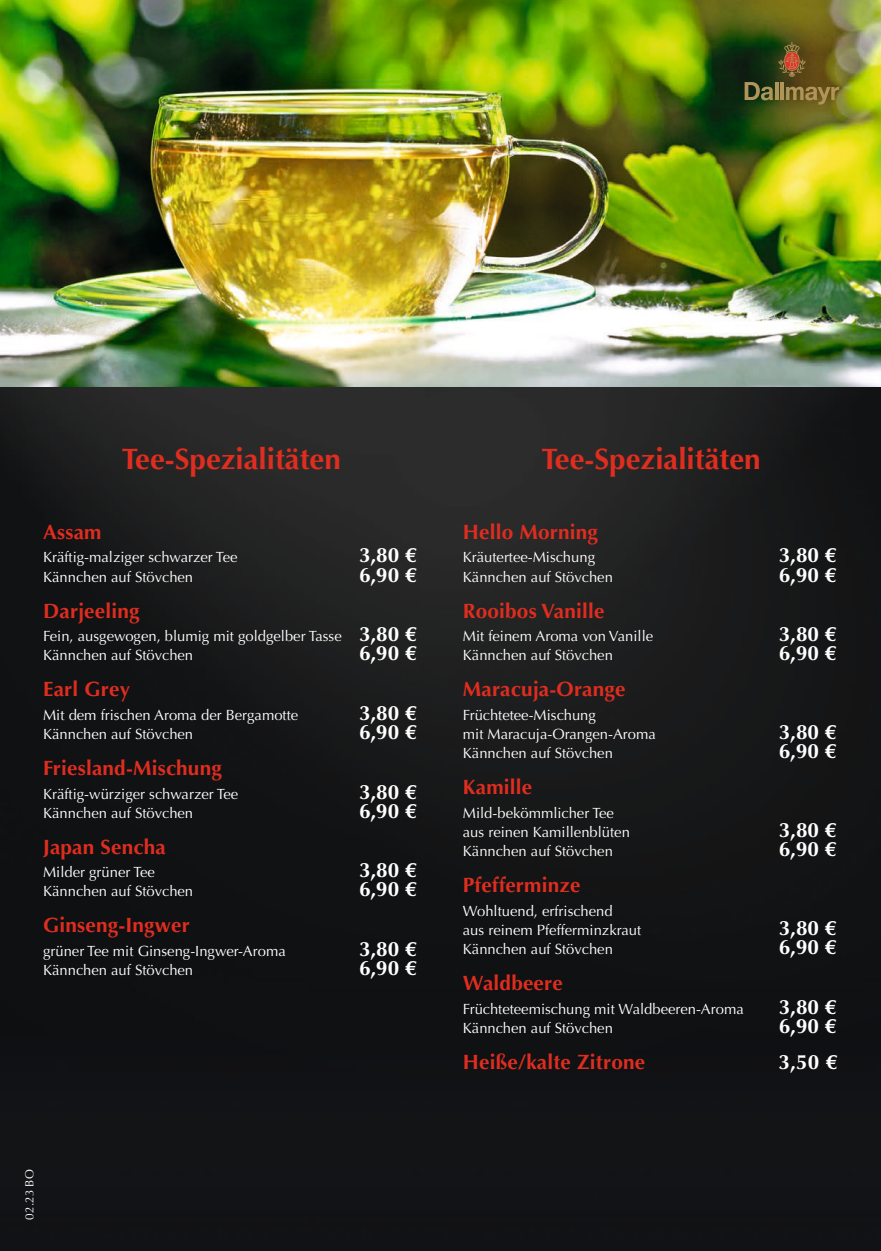
<style>
.page{position:relative;width:881px;height:1251px;background:#fff}
.page>*{position:absolute;margin:0;border:0;box-sizing:border-box;transform-origin:0 0}
.Überschrift{font:700 29.55px "Optima";color:#df2d1f}
.Head_Tee{font:700 20.7px "Optima";letter-spacing:.01em;color:#df2d1f}
.Text_Tee{font:700 20.7px "Optima";color:#fff}
.Head_Tee-2{font:700 20.7px "Optima";color:#fff}
.Text_Tee-2{font:14.85px/19.2px "Optima";color:#fff}
.Regular_cambria_schwarz{font:11.85px "Optima";color:#fff}
.s1{font-weight:700;font-size:20.7px}
</style>
<div class="page">
<img style="left:0;top:386px;width:880px;height:864px">
<img style="left:0;top:0;width:880px;height:386px">
<svg style="left:785px;top:87px;width:53px;height:17px"></svg>
<hr style="left:780px;top:82px;width:3px;height:18px;background:#b0945a">
<hr style="left:774px;top:82px;width:3px;height:18px;background:#b0945a">
<svg style="left:744px;top:82px;width:28px;height:18px"></svg>
<svg style="left:778px;top:42px;width:27px;height:35px"></svg>
<p class="Überschrift" style="left:122px;top:441px;width:220px">Tee-Spezialitäten</p>
<p class="Head_Tee" style="left:43px;top:519px;width:60px">Assam</p>
<p class="Text_Tee-2" style="left:43px;top:547px;width:196px">Kräftig-malziger schwarzer Tee</p>
<p class="Text_Tee" style="left:359px;top:543px;width:59px">3,80 €</p>
<p class="Text_Tee-2" style="left:43px;top:567px;width:151px">Kännchen auf Stövchen</p>
<p class="Text_Tee" style="left:359px;top:562px;width:59px">6,90 €</p>
<p class="Head_Tee" style="left:43px;top:598px;width:98px">Darjeeling</p>
<p class="Text_Tee-2" style="left:43px;top:626px;width:375px">Fein, ausgewogen, blumig mit goldgelber Tasse <span class="s1">3,80 €<br></span>Kännchen auf Stövchen</p>
<p class="Text_Tee" style="left:359px;top:641px;width:59px">6,90 €</p>
<p class="Head_Tee" style="left:43px;top:677px;width:88px">Earl Grey</p>
<p class="Text_Tee-2" style="left:43px;top:705px;width:256px">Mit dem frischen Aroma der Bergamotte</p>
<p class="Text_Tee" style="left:359px;top:700px;width:59px">3,80 €</p>
<p class="Text_Tee-2" style="left:43px;top:724px;width:151px">Kännchen auf Stövchen</p>
<p class="Text_Tee" style="left:359px;top:719px;width:59px">6,90 €</p>
<p class="Head_Tee" style="left:43px;top:755px;width:180px">Friesland-Mischung</p>
<p class="Text_Tee-2" style="left:43px;top:783px;width:196px">Kräftig-würziger schwarzer Tee</p>
<p class="Text_Tee" style="left:359px;top:779px;width:59px">3,80 €</p>
<p class="Text_Tee-2" style="left:43px;top:803px;width:151px">Kännchen auf Stövchen</p>
<p class="Text_Tee" style="left:359px;top:798px;width:59px">6,90 €</p>
<p class="Head_Tee" style="left:43px;top:834px;width:124px">Japan Sencha</p>
<p class="Text_Tee-2" style="left:43px;top:862px;width:113px">Milder grüner Tee</p>
<p class="Text_Tee" style="left:359px;top:858px;width:59px">3,80 €</p>
<p class="Text_Tee-2" style="left:43px;top:881px;width:151px">Kännchen auf Stövchen</p>
<p class="Text_Tee" style="left:359px;top:877px;width:59px">6,90 €</p>
<p class="Head_Tee" style="left:43px;top:913px;width:148px">Ginseng-Ingwer</p>
<p class="Text_Tee-2" style="left:43px;top:941px;width:244px">grüner Tee mit Ginseng-Ingwer-Aroma</p>
<p class="Text_Tee" style="left:359px;top:936px;width:59px">3,80 €</p>
<p class="Text_Tee-2" style="left:43px;top:960px;width:151px">Kännchen auf Stövchen</p>
<p class="Text_Tee" style="left:359px;top:955px;width:59px">6,90 €</p>
<p class="Regular_cambria_schwarz" style="left:22px;top:1219px;width:51px;rotate:-90deg">02.23 BO</p>
<p class="Überschrift" style="left:541px;top:441px;width:220px">Tee-Spezialitäten</p>
<p class="Head_Tee" style="left:462px;top:519px;width:136px">Hello Morning</p>
<p class="Text_Tee-2" style="left:462px;top:547px;width:134px">Kräutertee-Mischung</p>
<p class="Text_Tee" style="left:778px;top:543px;width:59px">3,80 €</p>
<p class="Text_Tee-2" style="left:462px;top:567px;width:151px">Kännchen auf Stövchen</p>
<p class="Text_Tee" style="left:778px;top:562px;width:59px">6,90 €</p>
<p class="Head_Tee" style="left:462px;top:598px;width:143px">Rooibos Vanille</p>
<p class="Text_Tee-2" style="left:462px;top:626px;width:192px">Mit feinem Aroma von Vanille</p>
<p class="Text_Tee" style="left:778px;top:622px;width:59px">3,80 €</p>
<p class="Text_Tee-2" style="left:462px;top:645px;width:151px">Kännchen auf Stövchen</p>
<p class="Text_Tee" style="left:778px;top:641px;width:59px">6,90 €</p>
<p class="Head_Tee" style="left:462px;top:677px;width:164px">Maracuja-Orange</p>
<p class="Text_Tee-2" style="left:462px;top:705px;width:194px">Früchtetee-Mischung<br>mit Maracuja-Orangen-Aroma</p>
<p class="Text_Tee" style="left:778px;top:719px;width:59px">3,80 €</p>
<p class="Text_Tee-2" style="left:462px;top:743px;width:151px">Kännchen auf Stövchen</p>
<p class="Text_Tee" style="left:778px;top:739px;width:59px">6,90 €</p>
<p class="Head_Tee" style="left:462px;top:775px;width:71px">Kamille</p>
<p class="Text_Tee-2" style="left:462px;top:803px;width:168px">Mild-bekömmlicher Tee aus reinen Kamillenblüten</p>
<p class="Text_Tee" style="left:778px;top:817px;width:59px">3,80 €</p>
<p class="Text_Tee-2" style="left:462px;top:841px;width:151px">Kännchen auf Stövchen</p>
<p class="Text_Tee" style="left:778px;top:837px;width:59px">6,90 €</p>
<p class="Head_Tee" style="left:462px;top:873px;width:119px">Pfefferminze</p>
<p class="Text_Tee-2" style="left:462px;top:901px;width:180px">Wohltuend, erfrischend<br>aus reinem Pfefferminzkraut</p>
<p class="Text_Tee" style="left:778px;top:915px;width:59px">3,80 €</p>
<p class="Text_Tee-2" style="left:462px;top:939px;width:151px">Kännchen auf Stövchen</p>
<p class="Text_Tee" style="left:778px;top:934px;width:59px">6,90 €</p>
<p class="Head_Tee" style="left:462px;top:970px;width:101px">Waldbeere</p>
<p class="Text_Tee-2" style="left:462px;top:998px;width:282px">Früchteteemischung mit Waldbeeren-Aroma</p>
<p class="Text_Tee" style="left:778px;top:994px;width:59px">3,80 €</p>
<p class="Text_Tee-2" style="left:462px;top:1018px;width:151px">Kännchen auf Stövchen</p>
<p class="Text_Tee" style="left:778px;top:1013px;width:59px">6,90 €</p>
<p class="Head_Tee" style="left:462px;top:1049px;width:184px">Heiße/kalte Zitrone</p>
<p class="Head_Tee-2" style="left:778px;top:1049px;width:60px">3,50 €</p>
</div>
